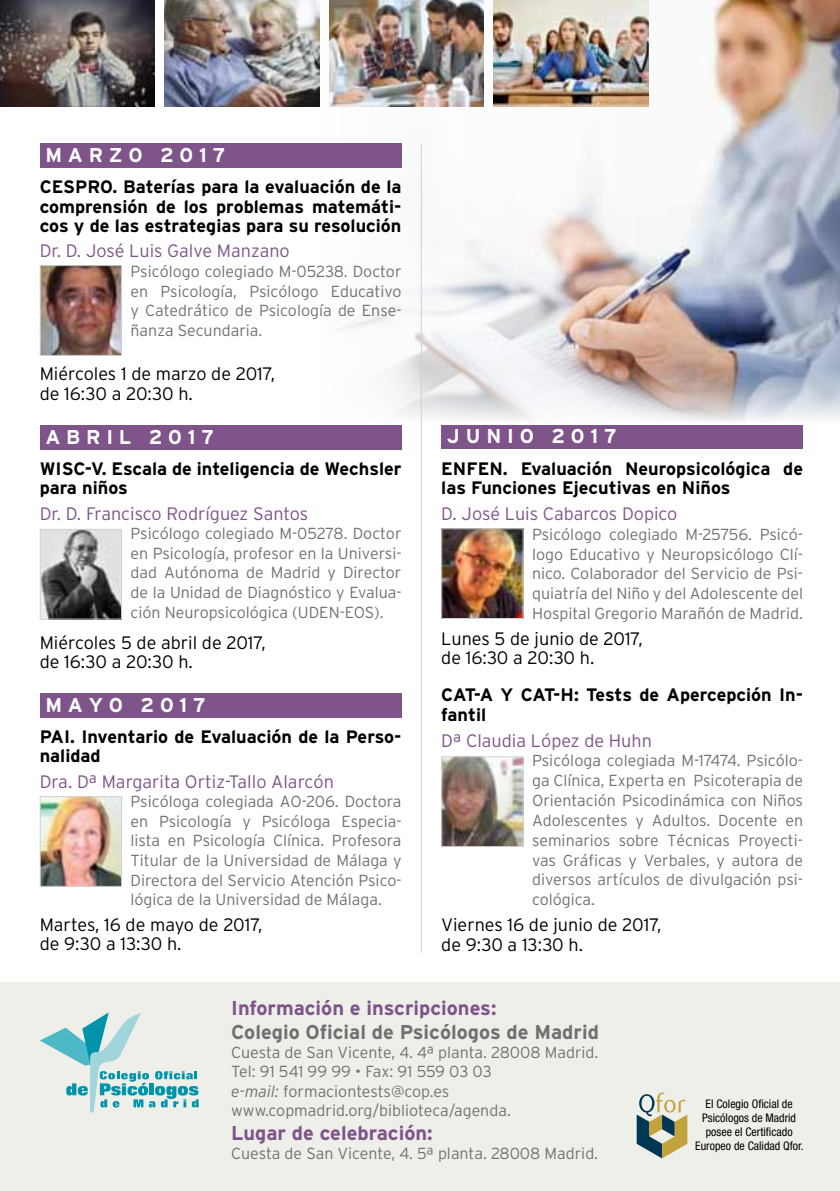
<style>
.page{position:relative;width:840px;height:1191px;background:#fff}
.page>*{position:absolute;margin:0;border:0;box-sizing:border-box;transform-origin:0 0}
.t1{font:700 20px "Interstate";color:#7e548a}
.t2{font:700 20px "Interstate";color:#fff}
.t3{font:700 20px "Interstate";color:#707172}
.t4{font:700 18px/19.6px "Interstate";color:#000}
.t5{font:300 18px/19.6px "Interstate";color:#000}
.t6{font:300 18px "Interstate";color:#7e548a}
.t7{font:300 16px/19.6px "Interstate";color:#707172;text-align:justify}
.t8{font:condensed 11.8px/14.2px "Helvetica Neue LT Pro";color:#000;text-align:center}
.s1{font-style:italic}
</style>
<div class="page">
<img style="left:699px;top:0;width:140px;height:363px">
<svg style="left:319px;top:0;width:380px;height:363px"></svg>
<div style="left:441px;top:424px;width:361px;height:25px;background:#7e548a"></div>
<div style="left:40px;top:424px;width:361px;height:25px;background:#7e548a"></div>
<div style="left:40px;top:693px;width:361px;height:25px;background:#7e548a"></div>
<div style="left:40px;top:143px;width:361px;height:25px;background:#7e548a"></div>
<div style="left:0;top:982px;width:839px;height:209px;background:#efefea"></div>
<svg style="left:636px;top:1092px;width:51px;height:66px"></svg>
<svg style="left:40px;top:1012px;width:158px;height:100px"></svg>
<img style="left:42px;top:267px;width:78px;height:87px">
<div style="left:40px;top:265px;width:82px;height:91px;border:1px solid #d0d1d2"></div>
<img style="left:42px;top:531px;width:78px;height:86px">
<div style="left:40px;top:529px;width:82px;height:90px;border:1px solid #d0d1d2"></div>
<img style="left:42px;top:798px;width:78px;height:87px">
<div style="left:40px;top:796px;width:82px;height:91px;border:1px solid #d0d1d2"></div>
<img style="left:443px;top:530px;width:78px;height:87px">
<div style="left:441px;top:528px;width:82px;height:91px;border:1px solid #d0d1d2"></div>
<img style="left:443px;top:758px;width:78px;height:87px">
<div style="left:441px;top:756px;width:82px;height:91px;border:1px solid #d0d1d2"></div>
<svg style="left:388px;top:363px;width:451px;height:61px"></svg>
<img style="left:0;top:0;width:154px;height:107px">
<img style="left:164px;top:0;width:155px;height:107px">
<img style="left:329px;top:0;width:154px;height:107px">
<img style="left:493px;top:0;width:155px;height:107px">
<hr style="left:420px;top:143px;width:1px;height:809px;background:#d0d1d2">
<p class="t2" style="left:45px;top:144px;width:181px">M A R Z O 2 0 1 7</p>
<p class="t4" style="left:40px;top:177px;width:363px;text-align:justify">CESPRO. Baterías para la evaluación de la comprensión de los problemas matemáti&shy;cos y de las estrategias para su resolución</p>
<p class="t6" style="left:40px;top:241px;width:251px">Dr. D. José Luis Galve Manzano</p>
<p class="t7" style="left:130px;top:261px;width:272px">Psicólogo colegiado M-05238. Doctor en Psicología, Psicólogo Educativo y Catedrático de Psicología de Ense&shy;ñanza Secundaria.</p>
<p class="t5" style="left:40px;top:364px;width:237px">Miércoles 1 de marzo de 2017, de 16:30 a 20:30 h.</p>
<p class="t2" style="left:45px;top:425px;width:170px">A B R I L 2 0 1 7</p>
<p class="t4" style="left:40px;top:458px;width:363px">WISC-V. Escala de inteligencia de Wechsler para niños</p>
<p class="t6" style="left:40px;top:503px;width:270px">Dr. D. Francisco Rodríguez Santos</p>
<p class="t7" style="left:130px;top:523px;width:272px">Psicólogo colegiado M-05278. Doctor en Psicología, profesor en la Universi&shy;dad Autónoma de Madrid y Director de la Unidad de Diagnóstico y Evalua&shy;ción Neuropsicológica (UDEN-EOS).</p>
<p class="t5" style="left:40px;top:632px;width:227px">Miércoles 5 de abril de 2017, de 16:30 a 20:30 h.</p>
<p class="t2" style="left:45px;top:693px;width:162px">M A Y O 2 0 1 7</p>
<p class="t4" style="left:40px;top:726px;width:363px">PAI. Inventario de Evaluación de la Perso&shy;nalidad</p>
<p class="t6" style="left:40px;top:771px;width:295px">Dra. Dª Margarita Ortiz-Tallo Alarcón</p>
<p class="t7" style="left:130px;top:791px;width:272px">Psicóloga colegiada AO-206. Doctora en Psicología y Psicóloga Especia&shy;lista en Psicología Clínica. Profesora Titular de la Universidad de Málaga y Directora del Servicio Atención Psico&shy;lógica de la Universidad de Málaga.</p>
<p class="t5" style="left:40px;top:914px;width:224px">Martes, 16 de mayo de 2017, de 9:30 a 13:30 h.</p>
<p class="t2" style="left:446px;top:425px;width:171px">J U N I O 2 0 1 7</p>
<p class="t4" style="left:441px;top:458px;width:363px">ENFEN. Evaluación Neuropsicológica de las Funciones Ejecutivas en Niños</p>
<p class="t6" style="left:441px;top:503px;width:237px">D. José Luis Cabarcos Dopico</p>
<p class="t7" style="left:531px;top:524px;width:272px">Psicólogo colegiado M-25756. Psicó&shy;logo Educativo y Neuropsicólogo Clí&shy;nico. Colaborador del Servicio de Psi&shy;quiatría del Niño y del Adolescente del Hospital Gregorio Marañón de Madrid.</p>
<p class="t5" style="left:441px;top:628px;width:203px">Lunes 5 de junio de 2017, de 16:30 a 20:30 h.</p>
<p class="t4" style="left:441px;top:685px;width:363px">CAT-A Y CAT-H: Tests de Apercepción In&shy;fantil</p>
<p class="t6" style="left:441px;top:730px;width:212px">Dª Claudia López de Huhn</p>
<p class="t7" style="left:531px;top:750px;width:272px">Psicóloga colegiada M-17474. Psicólo&shy;ga Clínica, Experta en Psicoterapia de Orientación Psicodinámica con Niños Adolescentes y Adultos. Docente en seminarios sobre Técnicas Proyecti&shy;vas Gráficas y Verbales, y autora de diversos artículos de divulgación psi&shy;cológica.</p>
<p class="t5" style="left:441px;top:914px;width:221px">Viernes 16 de junio de 2017, de 9:30 a 13:30 h.</p>
<p class="t1" style="left:231px;top:996px;width:266px">Información e inscripciones:</p>
<p class="t3" style="left:231px;top:1020px;width:369px">Colegio Oficial de Psicólogos de Madrid</p>
<p class="t7" style="left:231px;top:1042px;width:368px;text-align:left">Cuesta de San Vicente, 4. 4ª planta. 28008 Madrid.<br>Tel: 91 541 99 99 • Fax: 91 559 03 03<br><span class="s1">e-mail:</span> formaciontests@cop.es www.copmadrid.org/biblioteca/agenda.</p>
<p class="t1" style="left:231px;top:1121px;width:203px">Lugar de celebración:</p>
<p class="t7" style="left:231px;top:1143px;width:368px">Cuesta de San Vicente, 4. 5ª planta. 28008 Madrid.</p>
<p class="t8" style="left:694px;top:1096px;width:110px">El Colegio Oficial de<br>Psicólogos de Madrid posee el Certificado<br>Europeo de Calidad Qfor.</p>
</div>
